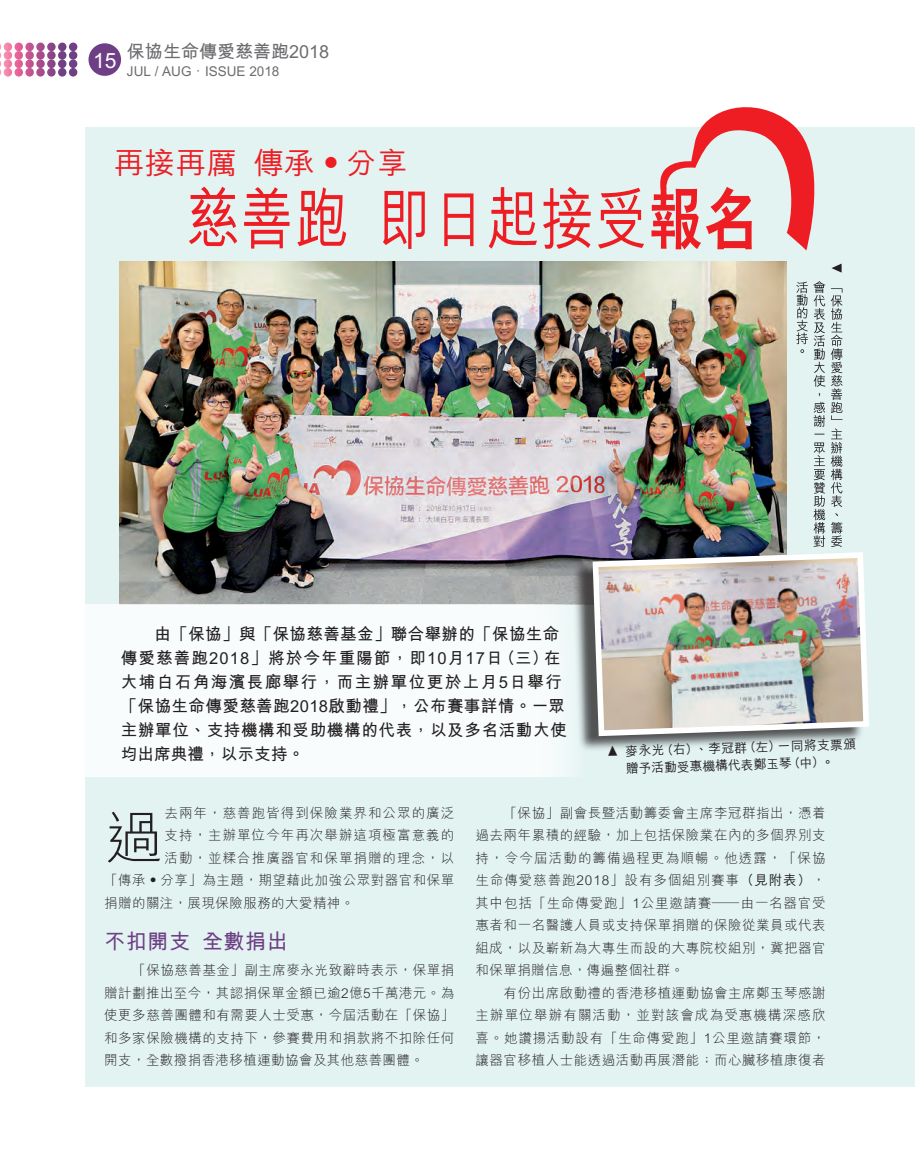
<style>
.page{position:relative;width:915px;height:1149px;background:#fff}
.page>*{position:absolute;margin:0;border:0;box-sizing:border-box;transform-origin:0 0}
.t1{font:67.05px "M Hei Medium HKSCS";letter-spacing:.03em;color:#ee1d23;scale:.79 1}
.t2{font:58.5px "M Hei Light HKSCS";color:#231f20}
.t3{font:30px "M Hei Medium HKSCS";letter-spacing:.03em;color:#ee1d23}
.t4{font:21px "M Hei Bold HKSCS";letter-spacing:.03em;color:#6e3f84}
.t5{font:21px "M Hei Bold HKSCS";color:#fff}
.t6{font:18px "M Hei Bold HKSCS";color:#6c6d70}
.t7{font:16.5px/24px "M Hei Bold HKSCS";letter-spacing:.04em;color:#231f20}
.t8{font:13.5px/22.5px "M Hei Light HKSCS";letter-spacing:.04em;color:#231f20;text-align:justify}
.t9{font:13.5px "M Hei Light HKSCS";letter-spacing:.075em;color:#231f20}
.t10{font:13.5px "M Hei Bold HKSCS";color:#6c6d70}
.t11{font:12.75px/17.2px "M Hei Medium HKSCS";color:#231f20;text-align:center}
.s1{font-family:"C Hei 2 Xbold HKSCS"}
.s2{font-family:"M Hei Medium HKSCS"}
</style>
<div class="page">
<svg style="left:0;top:43px;width:77px;height:34px"></svg>
<div style="left:88px;top:43px;width:33px;height:33px;background:#6e3f84;border-radius:50%"></div>
<div style="left:85px;top:128px;width:829px;height:958px;background:#e2f3f2"></div>
<img style="left:119px;top:261px;width:667px;height:343px">
<div style="left:572px;top:552px;width:291px;height:199px;background:#231f20;opacity:.75"></div>
<img style="left:589px;top:549px;width:280px;height:189px">
<svg style="left:796px;top:281px;width:11px;height:72px"></svg>
<svg style="left:813px;top:263px;width:29px;height:284px"></svg>
<div style="left:85px;top:604px;width:500px;height:172px;background:#f8fcfc"></div>
<svg style="left:656px;top:107px;width:175px;height:143px"></svg>
<h3 class="t5" style="left:93px;top:45px;width:25px">15</h3>
<h3 class="t6" style="left:127px;top:38px;width:204px">保協生命傳愛慈善跑2018</h3>
<p class="t10" style="left:127px;top:61px;width:154px">JUL / AUG．ISSUE 2018</p>
<h3 class="t3" style="left:114px;top:141px;width:295px">再接再厲 傳承‧分享</h3>
<h1 class="t1" style="left:186px;top:170px;width:723px">慈善跑 即日起接受<span class="s1">報名</span></h1>
<p class="t7" style="left:121px;top:620px;width:447px;text-indent:34px">由「保協」與「保協慈善基金」聯合舉辦的「保協生命傳愛慈善跑2018」將於今年重陽節，即10月17日（三）在大埔白石角海濱長廊舉行，而主辦單位更於上月5日舉行「保協生命傳愛慈善跑2018啟動禮」，公布賽事詳情。一眾主辦單位、支持機構和受助機構的代表，以及多名活動大使均出席典禮，以示支持。</p>
<p class="t11" style="left:605px;top:742px;width:251px;rotate:-2deg">▲ 麥永光（右）、李冠群（左）一同將支票頒贈予活動受惠機構代表鄭玉琴（中）。</p>
<h2 class="t2" style="left:104px;top:795px;width:60px">過</h2>
<p class="t9" style="left:164px;top:803px;width:291px">去兩年，慈善跑皆得到保險業界和公眾的廣泛</p>
<p class="t9" style="left:164px;top:825px;width:291px">支持，主辦單位今年再次舉辦這項極富意義的</p>
<p class="t9" style="left:164px;top:848px;width:291px">活動，並糅合推廣器官和保單捐贈的理念，以</p>
<p class="t8" style="left:104px;top:868px;width:351px">「傳承‧分享」為主題，期望藉此加強公眾對器官和保單</p>
<p class="t8" style="left:104px;top:890px;width:251px">捐贈的關注，展現保險服務的大愛精神。</p>
<h3 class="t4" style="left:104px;top:925px;width:185px">不扣開支全數捐出</h3>
<p class="t8" style="left:104px;top:958px;width:351px">　　「保協慈善基金」副主席麥永光致辭時表示，保單捐贈計劃推出至今，其認捐保單金額已逾2億5千萬港元。為使更多慈善團體和有需要人士受惠，今屆活動在「保協」和多家保險機構的支持下，參賽費用和捐款將不扣除任何開支，全數撥捐香港移植運動協會及其他慈善團體。</p>
<p class="t8" style="left:475px;top:800px;width:351px;text-align:left">　　「保協」副會長暨活動籌委會主席李冠群指出，憑着過去兩年累積的經驗，加上包括保險業在內的多個界別支持，令今屆活動的籌備過程更為順暢。他透露，「保協生命傳愛慈善跑2018」設有多個組別賽事<span class="s2">（見附表）</span>，其中包括「生命傳愛跑」1公里邀請賽—由一名器官受惠者和一名醫護人員或支持保單捐贈的保險從業員或代表組成，以及嶄新為大專生而設的大專院校組別，冀把器官和保單捐贈信息，傳遍整個社群。<br>　　有份出席啟動禮的香港移植運動協會主席鄭玉琴感謝主辦單位舉辦有關活動，並對該會成為受惠機構深感欣喜。她讚揚活動設有「生命傳愛跑」1公里邀請賽環節，讓器官移植人士能透過活動再展潛能；而心臟移植康復者</p>
</div>
